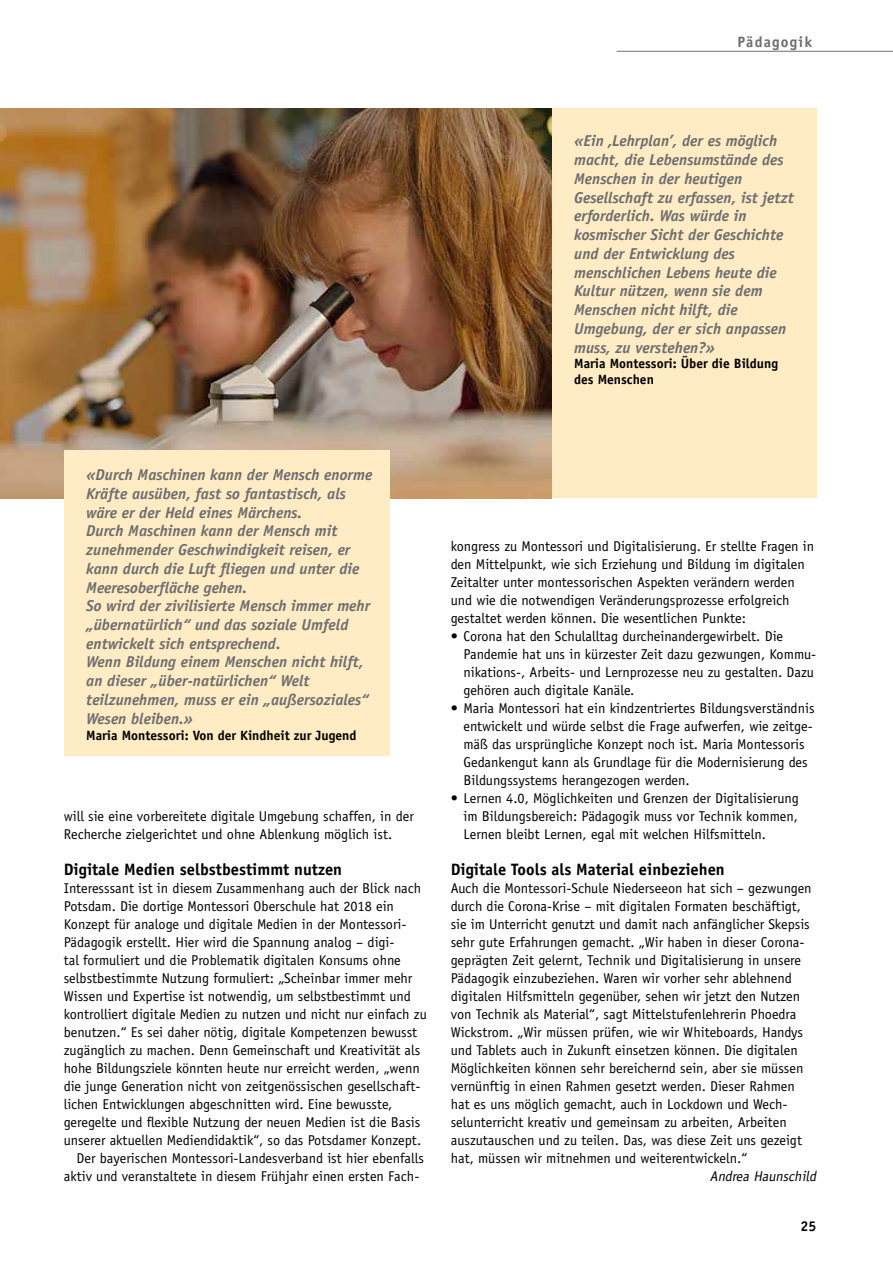
<style>
.page{position:relative;width:893px;height:1263px;background:#fff}
.page>*{position:absolute;margin:0;border:0;box-sizing:border-box;transform-origin:0 0}
.t1{font:700 16.5px "Officina Sans Std";color:#000}
.t2{font:italic 700 15.75px/18.8px "Officina Sans Std";color:#6e6e6e}
.t3{font:700 15px "Officina Sans Std";letter-spacing:.08em;color:#6e6e6e}
.t4{font:14.25px/18px "Officina Sans Std";color:#000}
.t5{font:italic 14.25px "Officina Sans Std";color:#000}
.t6{font:700 14.25px "Officina Sans Std";color:#000}
.t7{font:700 13.5px/15.8px "Officina Sans Std";color:#000}
</style>
<div class="page">
<div style="left:552px;top:108px;width:264px;height:390px;background:#ffecc5"></div>
<hr style="left:617px;top:51px;width:276px;height:1px;background:#6e6e6e">
<img style="left:0;top:108px;width:552px;height:390px">
<div style="left:64px;top:451px;width:326px;height:305px;background:#ffecc5"></div>
<p class="t3" style="left:738px;top:32px;width:76px">Pädagogik</p>
<p class="t2" style="left:574px;top:132px;width:221px">«Ein ‚Lehrplan’, der es möglich macht, die Lebensumstände des<br>Menschen in der heutigen<br>Gesellschaft zu erfassen, ist jetzt erforderlich. Was würde in kosmischer Sicht der Geschichte und der Entwicklung des menschlichen Lebens heute die<br>Kultur nützen, wenn sie dem<br>Menschen nicht hilft, die<br>Umgebung, der er sich anpassen muss, zu verstehen?»</p>
<p class="t7" style="left:574px;top:356px;width:206px">Maria Montessori: Über die Bildung des Menschen</p>
<p class="t2" style="left:86px;top:465px;width:288px">«Durch Maschinen kann der Mensch enorme Kräfte ausüben, fast so fantastisch, als wäre er der Held eines Märchens.<br>Durch Maschinen kann der Mensch mit zunehmender Geschwindigkeit reisen, er kann durch die Luft fliegen und unter die Meeresoberfläche gehen.<br>So wird der zivilisierte Mensch immer mehr „übernatürlich“ und das soziale Umfeld entwickelt sich entsprechend.<br>Wenn Bildung einem Menschen nicht hilft, an dieser „über-natürlichen“ Welt teilzunehmen, muss er ein „außersoziales“ Wesen bleiben.»</p>
<p class="t7" style="left:86px;top:727px;width:272px">Maria Montessori: Von der Kindheit zur Jugend</p>
<p class="t4" style="left:64px;top:807px;width:352px">will sie eine vorbereitete digitale Umgebung schaffen, in der<br>Recherche zielgerichtet und ohne Ablenkung möglich ist.</p>
<p class="t1" style="left:64px;top:859px;width:280px">Digitale Medien selbstbestimmt nutzen</p>
<p class="t4" style="left:64px;top:879px;width:359px">Interesssant ist in diesem Zusammenhang auch der Blick nach</p>
<p class="t4" style="left:64px;top:897px;width:332px">Potsdam. Die dortige Montessori Oberschule hat 2018 ein</p>
<p class="t4" style="left:64px;top:915px;width:344px">Konzept für analoge und digitale Medien in der Montessori-</p>
<p class="t4" style="left:64px;top:933px;width:332px">Pädagogik erstellt. Hier wird die Spannung analog – digi-</p>
<p class="t4" style="left:64px;top:951px;width:339px">tal formuliert und die Problematik digitalen Konsums ohne</p>
<p class="t4" style="left:64px;top:969px;width:350px">selbstbestimmte Nutzung formuliert: „Scheinbar immer mehr</p>
<p class="t4" style="left:64px;top:987px;width:349px">Wissen und Expertise ist notwendig, um selbstbestimmt und</p>
<p class="t4" style="left:64px;top:1005px;width:364px">kontrolliert digitale Medien zu nutzen und nicht nur einfach zu</p>
<p class="t4" style="left:64px;top:1023px;width:355px">benutzen.“ Es sei daher nötig, digitale Kompetenzen bewusst</p>
<p class="t4" style="left:64px;top:1041px;width:358px">zugänglich zu machen. Denn Gemeinschaft und Kreativität als</p>
<p class="t4" style="left:64px;top:1059px;width:358px">hohe Bildungsziele könnten heute nur erreicht werden, „wenn</p>
<p class="t4" style="left:64px;top:1077px;width:358px">die junge Generation nicht von zeitgenössischen gesellschaft-</p>
<p class="t4" style="left:64px;top:1095px;width:330px">lichen Entwicklungen abgeschnitten wird. Eine bewusste,</p>
<p class="t4" style="left:64px;top:1113px;width:358px">geregelte und flexible Nutzung der neuen Medien ist die Basis</p>
<p class="t4" style="left:64px;top:1131px;width:359px">unserer aktuellen Mediendidaktik“, so das Potsdamer Konzept.</p>
<p class="t4" style="left:77px;top:1149px;width:349px">Der bayerischen Montessori-Landesverband ist hier ebenfalls</p>
<p class="t4" style="left:64px;top:1167px;width:357px">aktiv und veranstaltete in diesem Frühjahr einen ersten Fach-</p>
<p class="t4" style="left:451px;top:537px;width:365px">kongress zu Montessori und Digitalisierung. Er stellte Fragen in den Mittelpunkt, wie sich Erziehung und Bildung im digitalen Zeitalter unter montessorischen Aspekten verändern werden und wie die notwendigen Veränderungsprozesse erfolgreich gestaltet werden können. Die wesentlichen Punkte:</p>
<p class="t4" style="left:463px;top:627px;width:354px;text-indent:-13px">• Corona hat den Schulalltag durcheinandergewirbelt. Die Pandemie hat uns in kürzester Zeit dazu gezwungen, Kommu&shy;nikations-, Arbeits- und Lernprozesse neu zu gestalten. Dazu gehören auch digitale Kanäle.</p>
<p class="t4" style="left:463px;top:699px;width:353px;text-indent:-13px">• Maria Montessori hat ein kindzentriertes Bildungsverständnis entwickelt und würde selbst die Frage aufwerfen, wie zeitge&shy;mäß das ursprüngliche Konzept noch ist. Maria Montessoris Gedankengut kann als Grundlage für die Modernisierung des Bildungssystems herangezogen werden.</p>
<p class="t4" style="left:463px;top:789px;width:337px;text-align:justify;text-indent:-13px">• Lernen 4.0, Möglichkeiten und Grenzen der Digitalisierung im Bildungsbereich: Pädagogik muss vor Technik kommen, Lernen bleibt Lernen, egal mit welchen Hilfsmitteln.</p>
<p class="t1" style="left:451px;top:859px;width:276px">Digitale Tools als Material einbeziehen</p>
<p class="t4" style="left:451px;top:879px;width:362px">Auch die Montessori-Schule Niederseeon hat sich – gezwungen durch die Corona-Krise – mit digitalen Formaten beschäftigt, sie im Unterricht genutzt und damit nach anfänglicher Skepsis sehr gute Erfahrungen gemacht. „Wir haben in dieser Corona&shy;geprägten Zeit gelernt, Technik und Digitalisierung in unsere Pädagogik einzubeziehen. Waren wir vorher sehr ablehnend digitalen Hilfsmitteln gegenüber, sehen wir jetzt den Nutzen von Technik als Material“, sagt Mittelstufenlehrerin Phoedra Wickstrom. „Wir müssen prüfen, wie wir Whiteboards, Handys und Tablets auch in Zukunft einsetzen können. Die digitalen Möglichkeiten können sehr bereichernd sein, aber sie müssen vernünftig in einen Rahmen gesetzt werden. Dieser Rahmen hat es uns möglich gemacht, auch in Lockdown und Wech&shy;selunterricht kreativ und gemeinsam zu arbeiten, Arbeiten auszutauschen und zu teilen. Das, was diese Zeit uns gezeigt hat, müssen wir mitnehmen und weiterentwickeln.“</p>
<p class="t5" style="left:710px;top:1167px;width:111px">Andrea Haunschild</p>
<p class="t6" style="left:801px;top:1217px;width:17px">25</p>
</div>
